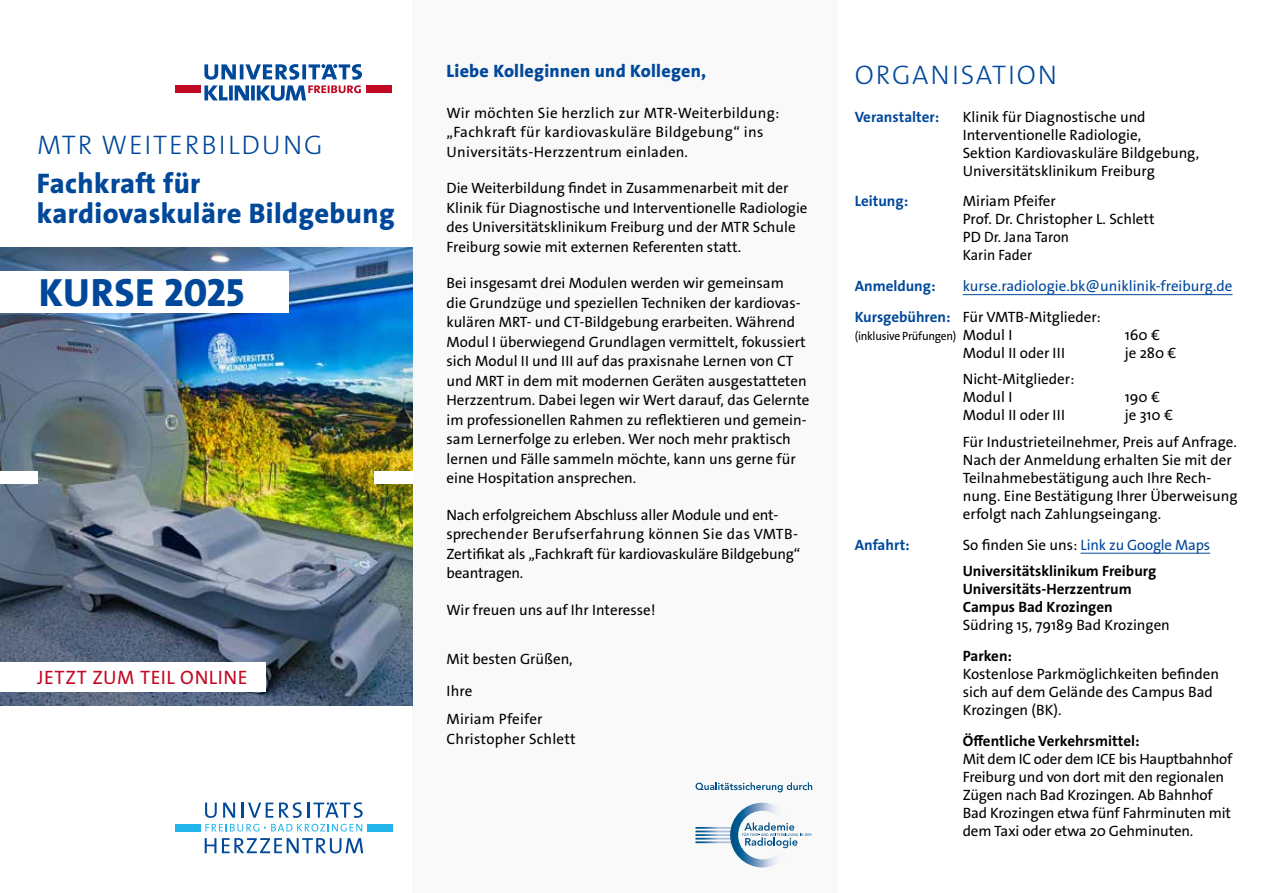
<style>
.page{position:relative;width:1263px;height:893px;background:#fff}
.page>*{position:absolute;margin:0;border:0;box-sizing:border-box;transform-origin:0 0}
.t1{font:800 39.75px "The Sans Os F";letter-spacing:.005em;color:#00489a}
.t2{font:800 28.5px/30px "The Sans Os F";letter-spacing:.015em;color:#00489a}
.t3{font:300 27px "The Sans Os F";letter-spacing:.07em;color:#00489a}
.t4{font:19.5px "The Sans Os F";letter-spacing:.025em;color:#c10b25}
.t5{font:800 18px "The Sans Os F";letter-spacing:.015em;color:#00489a}
.t6{font:15px/19.5px "The Sans Os F";color:#000}
.t7{font:700 15px/26.5px "The Sans Os F";color:#000}
.t8{font:15px/19.5px "The Sans Os F";letter-spacing:.02em;color:#000}
.t9{font:15px/30.8px "The Sans Os F";color:#00489a}
.t10{font:700 15px "The Sans Os F";color:#00489a}
.t11{font:12px "The Sans Os F";letter-spacing:-.02em;color:#000;scale:.96 1}
.s1{font-weight:700}
.s2{color:#000}
.s3{font-size:15px}
.s4{font-weight:400}
.s5{font-weight:400;color:#00489a}
</style>
<div class="page">
<div style="left:412px;top:0;width:426px;height:893px;background:#f9f9f9"></div>
<hr style="left:963px;top:294px;width:269px;height:1px;background:#00489a">
<hr style="left:1080px;top:553px;width:130px;height:1px;background:#00489a">
<img style="left:0;top:247px;width:412px;height:458px">
<div style="left:0;top:472px;width:37px;height:12px;background:#fff"></div>
<div style="left:0;top:662px;width:266px;height:30px;background:#fff"></div>
<div style="left:0;top:271px;width:289px;height:42px;background:#fff"></div>
<svg style="left:205px;top:803px;width:12px;height:15px"></svg>
<svg style="left:223px;top:803px;width:12px;height:15px"></svg>
<svg style="left:242px;top:803px;width:31px;height:15px"></svg>
<svg style="left:205px;top:824px;width:157px;height:7px"></svg>
<svg style="left:205px;top:838px;width:11px;height:15px"></svg>
<svg style="left:222px;top:838px;width:141px;height:15px"></svg>
<div style="left:367px;top:824px;width:25px;height:7px;background:#21b5ea"></div>
<div style="left:175px;top:824px;width:26px;height:7px;background:#21b5ea"></div>
<svg style="left:279px;top:802px;width:84px;height:16px"></svg>
<svg style="left:695px;top:803px;width:116px;height:64px"></svg>
<svg style="left:695px;top:782px;width:117px;height:10px"></svg>
<div style="left:374px;top:472px;width:38px;height:12px;background:#fff"></div>
<div style="left:366px;top:85px;width:25px;height:8px;background:#c10b25"></div>
<div style="left:175px;top:85px;width:26px;height:8px;background:#c10b25"></div>
<svg style="left:204px;top:64px;width:158px;height:37px"></svg>
<h3 class="t3" style="left:37px;top:128px;width:287px">MTR WEITERBILDUNG</h3>
<h2 class="t2" style="left:37px;top:168px;width:359px">Fachkraft für kardiovaskuläre Bildgebung</h2>
<h1 class="t1" style="left:39px;top:267px;width:207px">KURSE 2025</h1>
<h3 class="t4" style="left:37px;top:665px;width:212px">JETZT ZUM TEIL ONLINE</h3>
<p class="t5" style="left:446px;top:59px;width:261px">Liebe Kolleginnen und Kollegen,</p>
<p class="t8" style="left:446px;top:103px;width:334px">Wir möchten Sie herzlich zur MTR-Weiterbildung: „Fachkraft für kardiovaskuläre Bildgebung“ ins<br>Universitäts-Herzzentrum einladen.</p>
<p class="t6" style="left:446px;top:179px;width:363px">Die Weiterbildung findet in Zusammenarbeit mit der Klinik für Diagnostische und Interventionelle Radiologie des Universitätsklinikum Freiburg und der MTR Schule Freiburg sowie mit externen Referenten statt.</p>
<p class="t6" style="left:446px;top:274px;width:364px">Bei insgesamt drei Modulen werden wir gemeinsam<br>die Grundzüge und speziellen Techniken der kardiovas&shy;kulären MRT- und CT-Bildgebung erarbeiten. Während Modul I überwiegend Grundlagen vermittelt, fokussiert sich Modul II und III auf das praxisnahe Lernen von CT und MRT in dem mit modernen Geräten ausgestatteten Herzzentrum. Dabei legen wir Wert darauf, das Gelernte im professionellen Rahmen zu reflektieren und gemein&shy;sam Lernerfolge zu erleben. Wer noch mehr praktisch lernen und Fälle sammeln möchte, kann uns gerne für eine Hospitation ansprechen.</p>
<p class="t6" style="left:446px;top:505px;width:355px">Nach erfolgreichem Abschluss aller Module und ent&shy;sprechender Berufserfahrung können Sie das VMTB-Zertifikat als „Fachkraft für kardiovaskuläre Bildgebung“ beantragen.</p>
<p class="t6" style="left:446px;top:600px;width:211px">Wir freuen uns auf Ihr Interesse!</p>
<p class="t6" style="left:446px;top:643px;width:128px;line-height:32.2px">Mit besten Grüßen,<br>Ihre</p>
<p class="t6" style="left:446px;top:710px;width:131px">Miriam Pfeifer<br>Christopher Schlett</p>
<h3 class="t3" style="left:855px;top:57px;width:203px">ORGANISATION</h3>
<p class="t10" style="left:855px;top:107px;width:86px">Veranstalter:</p>
<p class="t6" style="left:963px;top:108px;width:238px;line-height:18px">Klinik für Diagnostische und Interventionelle Radiologie,<br>Sektion Kardiovaskuläre Bildgebung, Universitätsklinikum Freiburg</p>
<p class="t10" style="left:855px;top:192px;width:55px">Leitung:</p>
<p class="t6" style="left:963px;top:192px;width:193px;line-height:18px">Miriam Pfeifer<br>Prof. Dr. Christopher L. Schlett<br>PD Dr. Jana Taron<br>Karin Fader</p>
<p class="t10" style="left:855px;top:276px;width:82px">Anmeldung:</p>
<p class="t9" style="left:855px;top:271px;width:379px;text-indent:108px">kurse.radiologie.bk@uniklinik-freiburg.de<br><span class="s1">Kursgebühren:</span> <span class="s2">Für VMTB-Mitglieder:</span></p>
<p class="t11" style="left:855px;top:328px;width:166px">(inklusive Prüfungen) <span class="s3">Modul I</span></p>
<p class="t6" style="left:1125px;top:325px;width:37px">160 €</p>
<p class="t6" style="left:963px;top:343px;width:104px">Modul II oder III</p>
<p class="t6" style="left:1125px;top:343px;width:53px">je 280 €</p>
<p class="t6" style="left:963px;top:370px;width:113px;line-height:18px">Nicht-Mitglieder:<br>Modul I</p>
<p class="t6" style="left:1125px;top:388px;width:37px">190 €</p>
<p class="t6" style="left:963px;top:406px;width:104px">Modul II oder III</p>
<p class="t6" style="left:963px;top:402px;width:276px;line-height:26.5px;text-indent:162px">je 310 €<br>Für Industrieteilnehmer, Preis auf Anfrage.</p>
<p class="t6" style="left:963px;top:451px;width:276px;line-height:18px">Nach der Anmeldung erhalten Sie mit der Teilnahmebestätigung auch Ihre Rech&shy;nung. Eine Bestätigung Ihrer Überweisung erfolgt nach Zahlungseingang.</p>
<p class="t10" style="left:855px;top:535px;width:57px">Anfahrt:</p>
<p class="t7" style="left:963px;top:531px;width:249px"><span class="s4">So finden Sie uns:</span> <span class="s5">Link zu Google Maps<br></span>Universitätsklinikum Freiburg</p>
<p class="t7" style="left:963px;top:580px;width:170px;line-height:18px">Universitäts-Herzzentrum<br>Campus Bad Krozingen</p>
<p class="t6" style="left:963px;top:615px;width:209px">Südring 15, 79189 Bad Krozingen</p>
<p class="t7" style="left:963px;top:643px;width:51px">Parken:</p>
<p class="t6" style="left:963px;top:665px;width:258px;line-height:18px">Kostenlose Parkmöglichkeiten befinden sich auf dem Gelände des Campus Bad<br>Krozingen (BK).</p>
<p class="t7" style="left:963px;top:727px;width:178px">Öffentliche Verkehrsmittel:</p>
<p class="t6" style="left:963px;top:750px;width:271px;line-height:18px">Mit dem IC oder dem ICE bis Hauptbahnhof Freiburg und von dort mit den regionalen Zügen nach Bad Krozingen. Ab Bahnhof Bad Krozingen etwa fünf Fahrminuten mit dem Taxi oder etwa 20 Gehminuten.</p>
</div>
